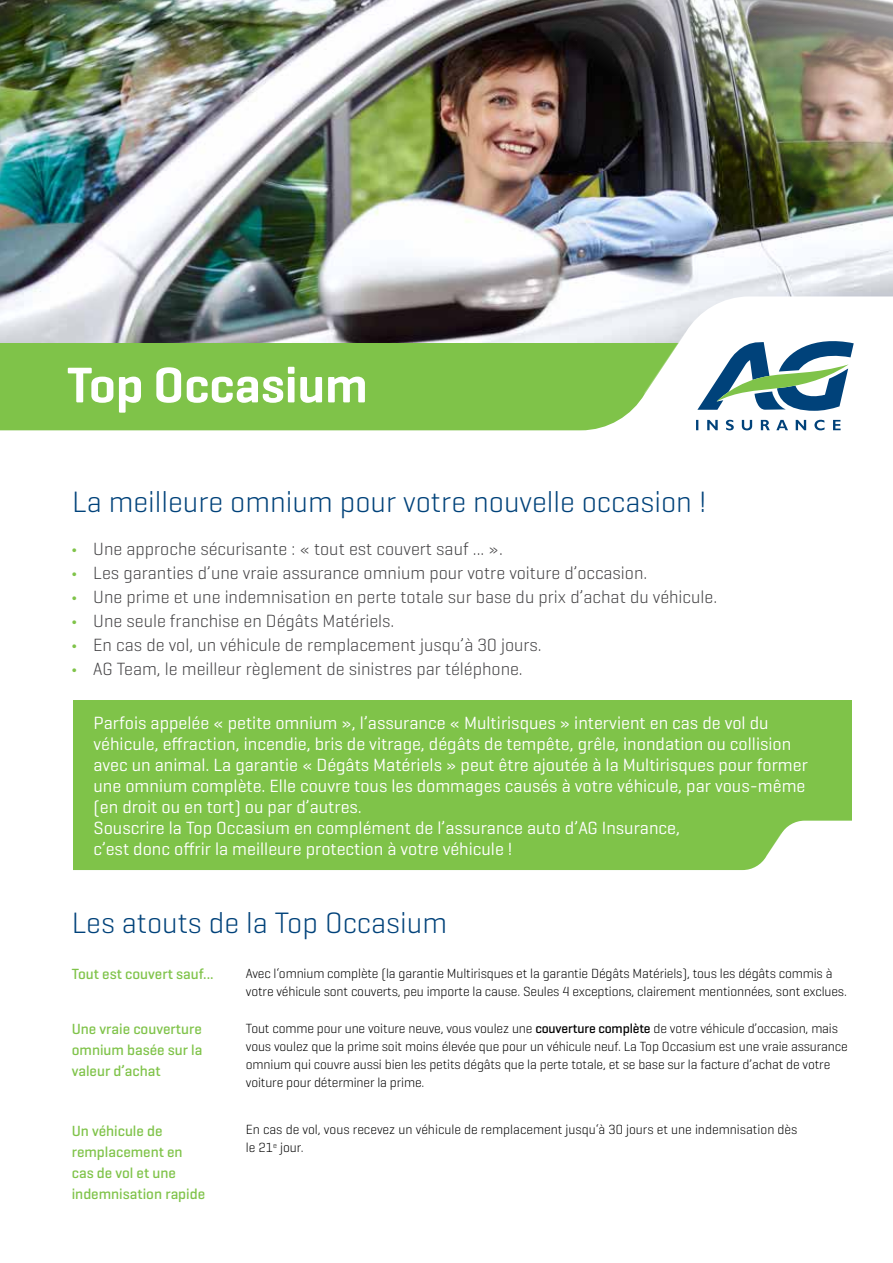
<style>
.page{position:relative;width:893px;height:1263px;background:#fff}
.page>*{position:absolute;margin:0;border:0;box-sizing:border-box;transform-origin:0 0}
.t1{font:600 51px "Geogrotesque";color:#fff}
.t2{font:300 30px "Geogrotesque";color:#00427a}
.t3{font:18px/21px "Geogrotesque";color:#fff}
.t4{font:300 18px/24px "Geogrotesque";color:#414042}
.t5{font:500 15px/21px "Geogrotesque";color:#7fc349;text-align:justify}
.t6{font:300 13.5px/18px "Geogrotesque";letter-spacing:-.01em;color:#000}
.s1{font-size:12px;color:#7fc349}
.s2{font-weight:500}
</style>
<div class="page">
<img style="left:0;top:0;width:893px;height:296px">
<svg style="left:0;top:296px;width:893px;height:458px"></svg>
<svg style="left:696px;top:420px;width:145px;height:10px"></svg>
<svg style="left:697px;top:341px;width:156px;height:70px"></svg>
<div style="left:74px;top:701px;width:778px;height:178px;background:#7fc349"></div>
<svg style="left:73px;top:821px;width:779px;height:58px"></svg>
<h1 class="t1" style="left:67px;top:353px;width:302px">Top Occasium</h1>
<h2 class="t2" style="left:72px;top:483px;width:636px">La meilleure omnium pour votre nouvelle occasion !</h2>
<p class="t4" style="left:72px;top:536px;width:646px"><span class="s1">∫</span> Une approche sécurisante : « tout est couvert sauf ... ».<br><span class="s1">∫</span> Les garanties d’une vraie assurance omnium pour votre voiture d’occasion.<br><span class="s1">∫</span> Une prime et une indemnisation en perte totale sur base du prix d’achat du véhicule. <span class="s1">∫</span> Une seule franchise en Dégâts Matériels.<br><span class="s1">∫</span> En cas de vol, un véhicule de remplacement jusqu’à 30 jours.<br><span class="s1">∫</span> AG Team, le meilleur règlement de sinistres par téléphone.</p>
<p class="t3" style="left:94px;top:712px;width:716px">Parfois appelée « petite omnium », l’assurance « Multirisques » intervient en cas de vol du véhicule, effraction, incendie, bris de vitrage, dégâts de tempête, grêle, inondation ou collision avec un animal. La garantie « Dégâts Matériels » peut être ajoutée à la Multirisques pour former une omnium complète. Elle couvre tous les dommages causés à votre véhicule, par vous-même (en droit ou en tort) ou par d’autres.<br>Souscrire la Top Occasium en complément de l’assurance auto d’AG Insurance,<br>c’est donc offrir la meilleure protection à votre véhicule !</p>
<h2 class="t2" style="left:72px;top:904px;width:377px">Les atouts de la Top Occasium</h2>
<p class="t5" style="left:72px;top:963px;width:143px">Tout est couvert sauf...</p>
<p class="t6" style="left:246px;top:964px;width:602px">Avec l‘omnium complète (la garantie Multirisques et la garantie Dégâts Matériels), tous les dégâts commis à votre véhicule sont couverts, peu importe la cause. Seules 4 exceptions, clairement mentionnées, sont exclues.</p>
<p class="t5" style="left:72px;top:1018px;width:132px">Une vraie couverture omnium basée sur la valeur d’achat</p>
<p class="t6" style="left:246px;top:1019px;width:603px">Tout comme pour une voiture neuve, vous voulez une <span class="s2">couverture complète</span> de votre véhicule d’occasion, mais vous voulez que la prime soit moins élevée que pour un véhicule neuf. La Top Occasium est une vraie assurance omnium qui couvre aussi bien les petits dégâts que la perte totale, et se base sur la facture d’achat de votre voiture pour déterminer la prime.</p>
<p class="t5" style="left:72px;top:1120px;width:135px;text-align:left">Un véhicule de remplacement en cas de vol et une indemnisation rapide</p>
<p class="t6" style="left:246px;top:1120px;width:553px">En cas de vol, vous recevez un véhicule de remplacement jusqu‘à 30 jours et une indemnisation dès le 21<sup>e</sup> jour.</p>
</div>
